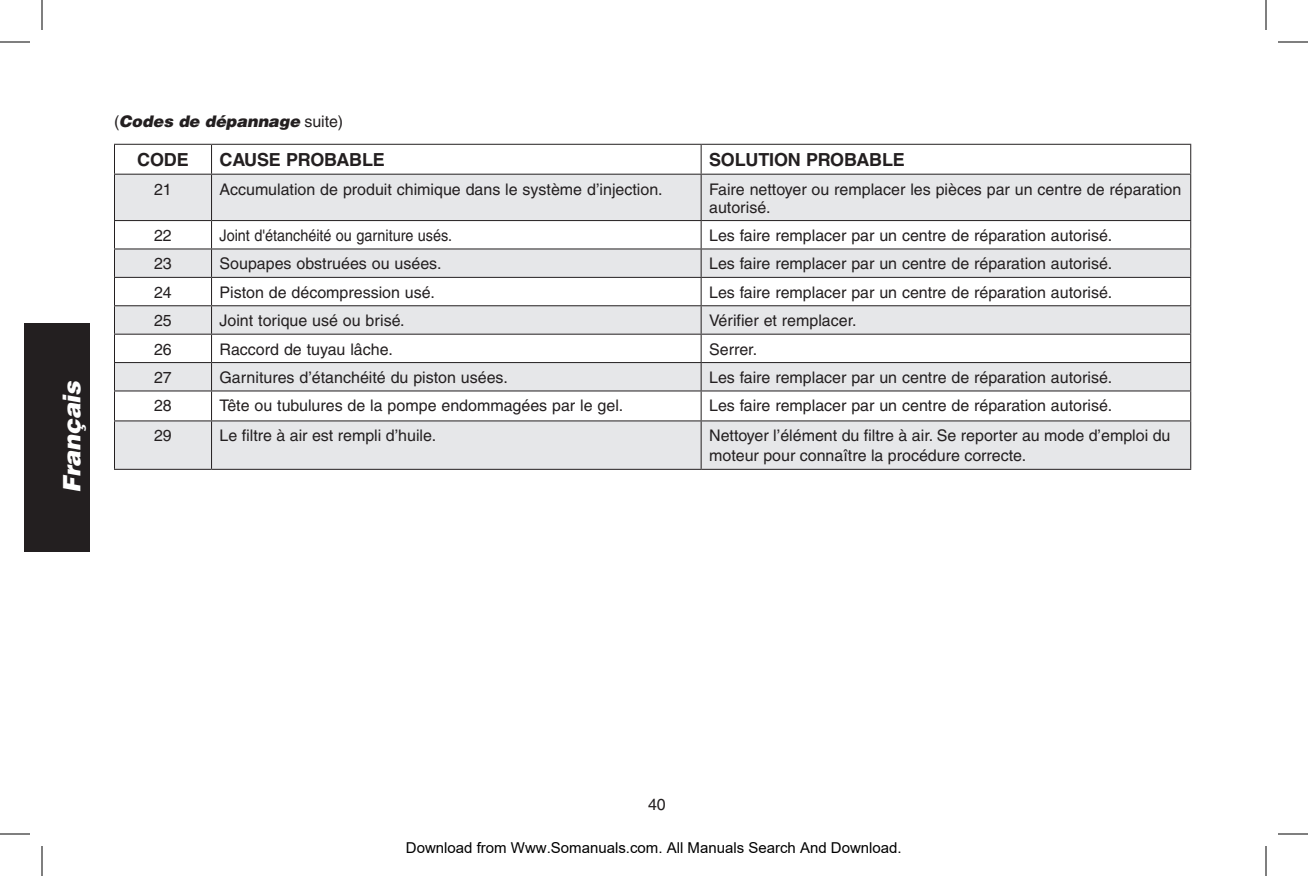
<style>
.page{position:relative;width:1308px;height:876px;background:#fff}
.page>*{position:absolute;margin:0;border:0;box-sizing:border-box;transform-origin:0 0}
.t1{font:italic 900 24px "Helvetica";color:#fff}
.t2{font:700 18px "Helvetica";letter-spacing:-.01em;color:#231f20}
.t3{font:16px/18px "Helvetica";color:#231f20}
.t4{font:16px "Helvetica";color:#231f20;scale:.9 1}
.t5{font:italic 900 16px "Helvetica";letter-spacing:-.005em;color:#231f20}
.t6{font:15px "Arial";color:#000}
.s1{font-weight:400;font-style:normal}
</style>
<div class="page">
<div style="left:24px;top:323px;width:65px;height:228px;background:#231f20"></div>
<svg style="left:115px;top:175px;width:1075px;height:215px;fill:#e6e7e9"></svg>
<div style="left:115px;top:421px;width:1075px;height:48px;background:#e6e7e9"></div>
<hr style="left:114px;top:144px;width:98px;height:1px;background:#231f20">
<svg style="left:114px;top:145px;width:1px;height:29px"></svg>
<hr style="left:212px;top:144px;width:489px;height:1px;background:#231f20">
<svg style="left:211px;top:145px;width:1px;height:29px"></svg>
<hr style="left:701px;top:144px;width:490px;height:1px;background:#231f20">
<svg style="left:701px;top:145px;width:1px;height:29px"></svg>
<svg style="left:1190px;top:145px;width:1px;height:29px"></svg>
<hr style="left:114px;top:174px;width:98px;height:1px;background:#231f20">
<hr style="left:114px;top:175px;width:1px;height:45px;background:#231f20">
<hr style="left:212px;top:174px;width:489px;height:1px;background:#231f20">
<hr style="left:211px;top:175px;width:1px;height:45px;background:#231f20">
<hr style="left:701px;top:174px;width:490px;height:1px;background:#231f20">
<hr style="left:701px;top:175px;width:1px;height:45px;background:#231f20">
<hr style="left:1190px;top:175px;width:1px;height:45px;background:#231f20">
<hr style="left:114px;top:220px;width:98px;height:1px;background:#231f20">
<hr style="left:212px;top:220px;width:489px;height:1px;background:#231f20">
<hr style="left:701px;top:220px;width:490px;height:1px;background:#231f20">
<hr style="left:114px;top:248px;width:98px;height:1px;background:#231f20">
<hr style="left:212px;top:248px;width:489px;height:1px;background:#231f20">
<hr style="left:701px;top:248px;width:490px;height:1px;background:#231f20">
<hr style="left:114px;top:277px;width:98px;height:1px;background:#231f20">
<hr style="left:212px;top:277px;width:489px;height:1px;background:#231f20">
<hr style="left:701px;top:277px;width:490px;height:1px;background:#231f20">
<hr style="left:114px;top:305px;width:98px;height:1px;background:#231f20">
<hr style="left:212px;top:305px;width:489px;height:1px;background:#231f20">
<hr style="left:701px;top:305px;width:490px;height:1px;background:#231f20">
<hr style="left:114px;top:334px;width:98px;height:1px;background:#231f20">
<hr style="left:212px;top:334px;width:489px;height:1px;background:#231f20">
<hr style="left:701px;top:334px;width:490px;height:1px;background:#231f20">
<hr style="left:114px;top:362px;width:98px;height:1px;background:#231f20">
<hr style="left:212px;top:362px;width:489px;height:1px;background:#231f20">
<hr style="left:701px;top:362px;width:490px;height:1px;background:#231f20">
<hr style="left:114px;top:390px;width:98px;height:1px;background:#231f20">
<svg style="left:114px;top:221px;width:1px;height:199px"></svg>
<hr style="left:212px;top:390px;width:489px;height:1px;background:#231f20">
<svg style="left:211px;top:221px;width:1px;height:199px"></svg>
<hr style="left:701px;top:390px;width:490px;height:1px;background:#231f20">
<svg style="left:701px;top:221px;width:1px;height:199px"></svg>
<svg style="left:1190px;top:221px;width:1px;height:199px"></svg>
<hr style="left:114px;top:420px;width:98px;height:1px;background:#231f20">
<hr style="left:114px;top:421px;width:1px;height:48px;background:#231f20">
<hr style="left:212px;top:420px;width:489px;height:1px;background:#231f20">
<hr style="left:211px;top:421px;width:1px;height:48px;background:#231f20">
<hr style="left:701px;top:420px;width:490px;height:1px;background:#231f20">
<hr style="left:701px;top:421px;width:1px;height:48px;background:#231f20">
<hr style="left:1190px;top:421px;width:1px;height:48px;background:#231f20">
<hr style="left:114px;top:469px;width:98px;height:1px;background:#231f20">
<hr style="left:212px;top:469px;width:489px;height:1px;background:#231f20">
<hr style="left:701px;top:469px;width:490px;height:1px;background:#231f20">
<hr style="left:0;top:42px;width:30px;height:1px;background:#000">
<hr style="left:1278px;top:42px;width:30px;height:1px;background:#000">
<hr style="left:0;top:834px;width:30px;height:1px;background:#000">
<hr style="left:1278px;top:834px;width:30px;height:1px;background:#000">
<hr style="left:42px;top:0;width:1px;height:30px;background:#000">
<hr style="left:42px;top:846px;width:1px;height:30px;background:#000">
<hr style="left:1266px;top:0;width:1px;height:30px;background:#000">
<hr style="left:1266px;top:846px;width:1px;height:30px;background:#000">
<h1 class="t1" style="left:56px;top:493px;width:114px;rotate:-90deg">Français</h1>
<p class="t5" style="left:114px;top:111px;width:231px"><span class="s1">(</span>Codes de dépannage <span class="s1">suite)</span></p>
<p class="t2" style="left:137px;top:149px;width:53px">CODE</p>
<p class="t2" style="left:220px;top:149px;width:167px">CAUSE PROBABLE</p>
<p class="t2" style="left:709px;top:149px;width:195px">SOLUTION PROBABLE</p>
<p class="t3" style="left:154px;top:180px;width:19px">21</p>
<p class="t3" style="left:220px;top:180px;width:445px">Accumulation de produit chimique dans le système d’injection.</p>
<p class="t3" style="left:709px;top:180px;width:474px">Faire nettoyer ou remplacer les pièces par un centre de réparation autorisé.</p>
<p class="t3" style="left:154px;top:226px;width:19px">22</p>
<p class="t4" style="left:220px;top:226px;width:260px">Joint d'étanchéité ou garniture usés.</p>
<p class="t3" style="left:709px;top:226px;width:405px">Les faire remplacer par un centre de réparation autorisé.</p>
<p class="t3" style="left:154px;top:255px;width:19px">23</p>
<p class="t3" style="left:220px;top:255px;width:223px">Soupapes obstruées ou usées.</p>
<p class="t3" style="left:709px;top:255px;width:405px">Les faire remplacer par un centre de réparation autorisé.</p>
<p class="t3" style="left:154px;top:283px;width:19px">24</p>
<p class="t3" style="left:220px;top:283px;width:217px">Piston de décompression usé.</p>
<p class="t3" style="left:709px;top:283px;width:405px">Les faire remplacer par un centre de réparation autorisé.</p>
<p class="t3" style="left:154px;top:312px;width:19px">25</p>
<p class="t3" style="left:220px;top:312px;width:187px">Joint torique usé ou brisé.</p>
<p class="t3" style="left:709px;top:312px;width:149px">Vérifier et remplacer.</p>
<p class="t3" style="left:154px;top:340px;width:19px">26</p>
<p class="t3" style="left:220px;top:340px;width:175px">Raccord de tuyau lâche.</p>
<p class="t3" style="left:709px;top:340px;width:50px">Serrer.</p>
<p class="t3" style="left:154px;top:368px;width:19px">27</p>
<p class="t3" style="left:220px;top:368px;width:290px">Garnitures d’étanchéité du piston usées.</p>
<p class="t3" style="left:709px;top:368px;width:405px">Les faire remplacer par un centre de réparation autorisé.</p>
<p class="t3" style="left:154px;top:397px;width:19px">28</p>
<p class="t3" style="left:220px;top:397px;width:405px">Tête ou tubulures de la pompe endommagées par le gel.</p>
<p class="t3" style="left:709px;top:397px;width:405px">Les faire remplacer par un centre de réparation autorisé.</p>
<p class="t3" style="left:154px;top:427px;width:19px">29</p>
<p class="t3" style="left:220px;top:427px;width:218px">Le filtre à air est rempli d’huile.</p>
<p class="t3" style="left:709px;top:426px;width:463px;line-height:20px">Nettoyer l’élément du filtre à air. Se reporter au mode d’emploi du moteur pour connaître la procédure correcte.</p>
<p class="t3" style="left:648px;top:796px;width:19px">40</p>
<p class="t6" style="left:406px;top:839px;width:497px">Download from Www.Somanuals.com. All Manuals Search And Download.</p>
</div>
